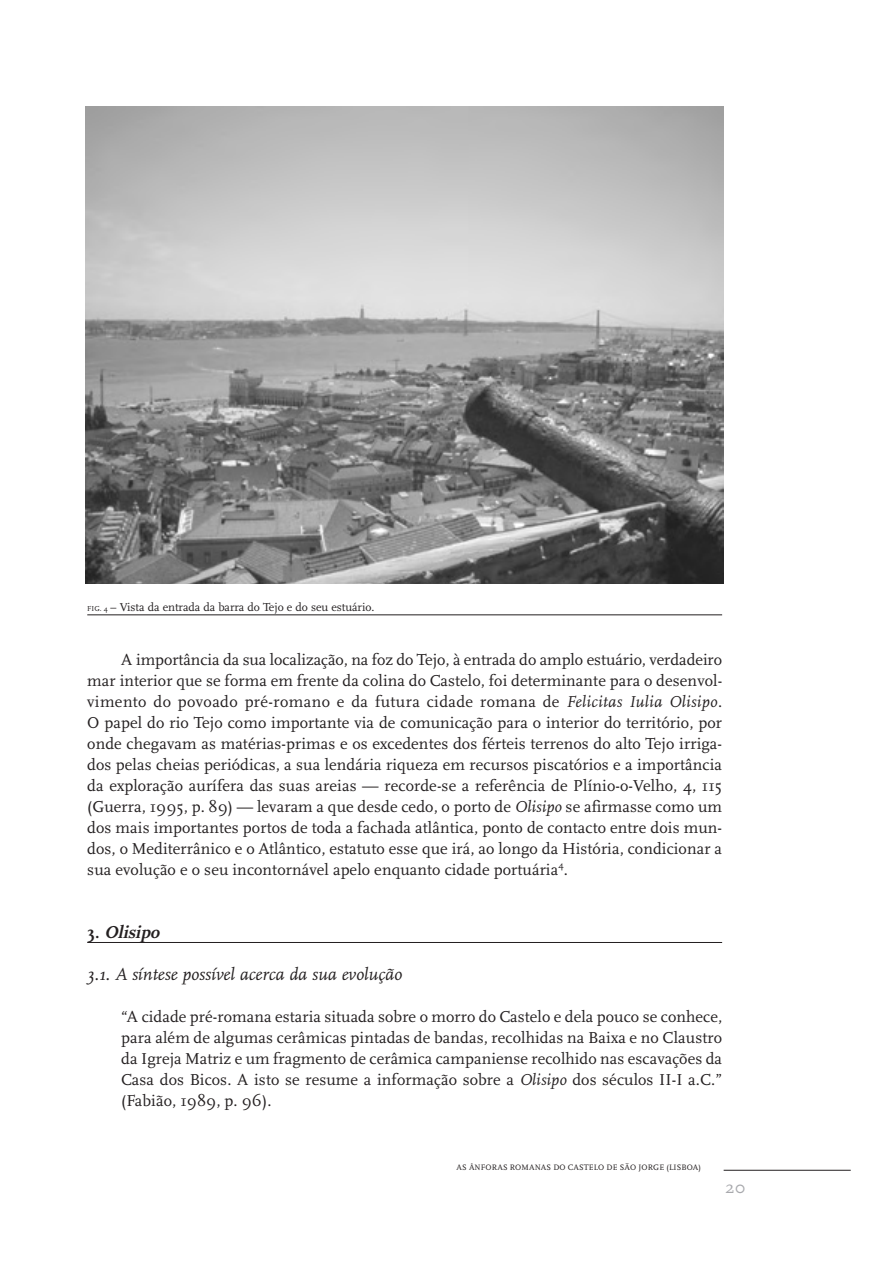
<style>
.page{position:relative;width:893px;height:1263px;background:#fff}
.page>*{position:absolute;margin:0;border:0;box-sizing:border-box;transform-origin:0 0}
.t1{font:italic 18px "Scala";color:#231f20}
.t2{font:italic 700 18px "Scala";color:#231f20}
.t3{font:18px "FF Scala";color:#a8a9ad}
.t4{font:16.5px/21px "Scala";letter-spacing:.005em;color:#231f20;text-align:justify}
.t5{font:12px "Scala";letter-spacing:-.005em;color:#231f20}
.t6{font:8.25px "FF Scala";letter-spacing:.01em;color:#231f20}
.s1{font-size:7.5px}
.s2{font-style:italic}
.s3{font-style:normal}
</style>
<div class="page">
<hr style="left:87px;top:942px;width:635px;height:1px;background:#231f20">
<hr style="left:724px;top:1170px;width:127px;height:1px;background:#231f20">
<hr style="left:87px;top:614px;width:635px;height:1px;background:#231f20">
<img style="left:86px;top:106px;width:638px;height:477px">
<p class="t5" style="left:87px;top:602px;width:289px"><span class="s1">FIG. 4</span> – Vista da entrada da barra do Tejo e do seu estuário.</p>
<p class="t4" style="left:87px;top:650px;width:636px;text-indent:34px">A importância da sua localização, na foz do Tejo, à entrada do amplo estuário, verdadeiro mar interior que se forma em frente da colina do Castelo, foi determinante para o desenvol&shy;vimento do povoado pré-romano e da futura cidade romana de <span class="s2">Felicitas Iulia Olisipo</span>.<br>O papel do rio Tejo como importante via de comunicação para o interior do território, por onde chegavam as matérias-primas e os excedentes dos férteis terrenos do alto Tejo irriga&shy;dos pelas cheias periódicas, a sua lendária riqueza em recursos piscatórios e a importância da exploração aurífera das suas areias — recorde-se a referência de Plínio-o-Velho, 4, 115 (Guerra, 1995, p. 89) — levaram a que desde cedo, o porto de <span class="s2">Olisipo</span> se afirmasse como um dos mais importantes portos de toda a fachada atlântica, ponto de contacto entre dois mun&shy;dos, o Mediterrânico e o Atlântico, estatuto esse que irá, ao longo da História, condicionar a sua evolução e o seu incontornável apelo enquanto cidade portuária<sup>4</sup>.</p>
<p class="t2" style="left:87px;top:924px;width:77px"><span class="s3">3 .</span> Olisipo</p>
<p class="t1" style="left:87px;top:966px;width:316px">3.1. A síntese possível acerca da sua evolução</p>
<p class="t4" style="left:121px;top:1007px;width:602px">“A cidade pré-romana estaria situada sobre o morro do Castelo e dela pouco se conhece, para além de algumas cerâmicas pintadas de bandas, recolhidas na Baixa e no Claustro da Igreja Matriz e um fragmento de cerâmica campaniense recolhido nas escavações da Casa dos Bicos. A isto se resume a informação sobre a <span class="s2">Olisipo</span> dos séculos II-I a.C.” (Fabião, 1989, p. 96).</p>
<p class="t6" style="left:457px;top:1163px;width:246px">AS ÂNFORAS ROMANAS DO CASTELO DE SÃO JORGE (LISBOA)</p>
<p class="t3" style="left:725px;top:1180px;width:22px">20</p>
</div>
